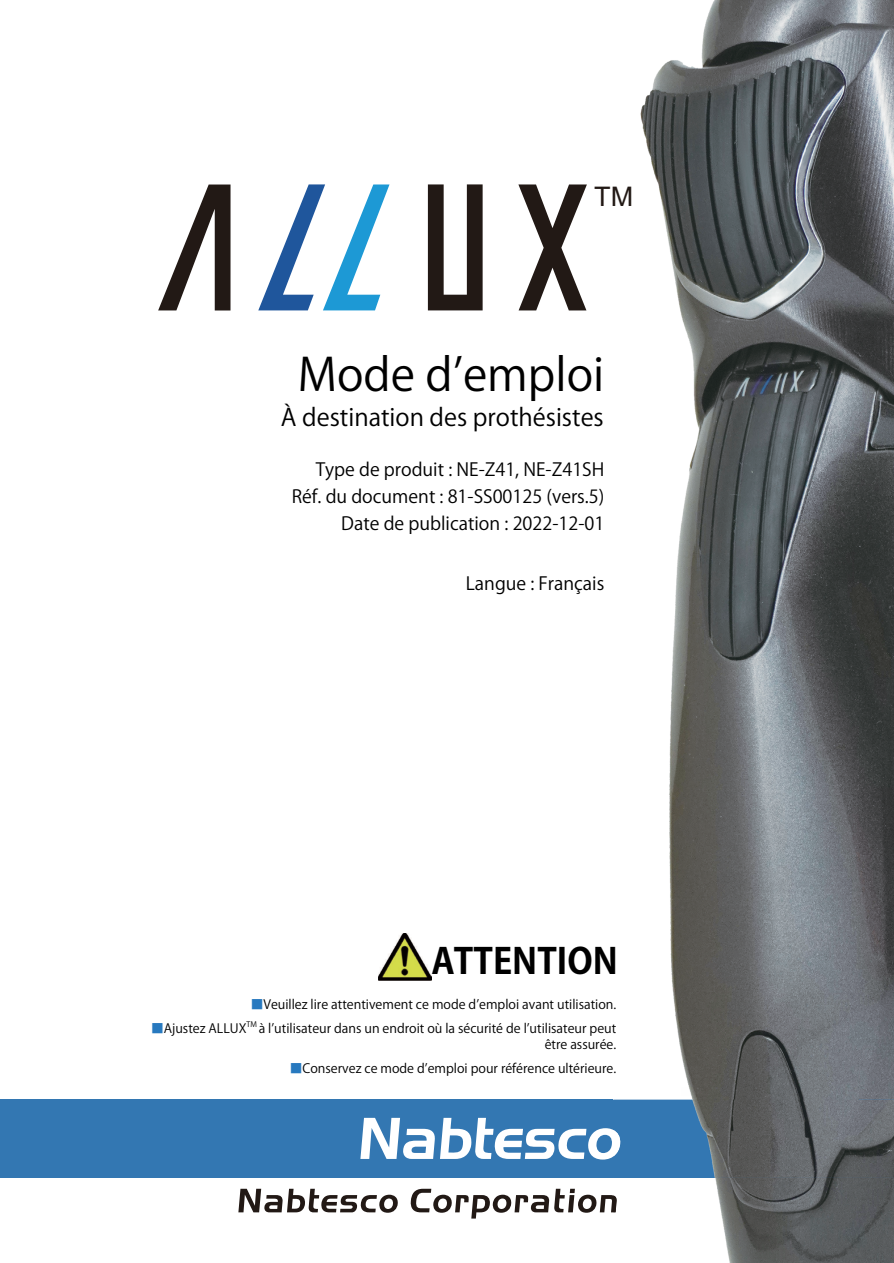
<style>
.page{position:relative;width:894px;height:1263px;background:#fff}
.page>*{position:absolute;margin:0;border:0;box-sizing:border-box;transform-origin:0 0}
.t1{font:45px "Koz Go Pr 6 N";color:#000}
.t2{font:700 35.25px "Koz Go Pr 6 N";color:#000}
.t3{font:27px "Arial";color:#221915}
.t4{font:24px "Koz Go Pr 6 N";color:#000}
.t5{font:18px/27px "Koz Go Pr 6 N";color:#000;text-align:right}
.t6{font:12.75px/15.3px "Koz Go Pr 6 N";color:#000;text-align:right}
.t7{font:7.5px "Koz Go Pr 6 N";color:#000}
.s1{color:#2779bf}
</style>
<div class="page">
<div style="left:0;top:1099px;width:893px;height:78px;background:#3377b2"></div>
<svg style="left:360px;top:1117px;width:253px;height:42px"></svg>
<svg style="left:238px;top:1188px;width:375px;height:30px"></svg>
<img style="left:378px;top:933px;width:53px;height:47px">
<svg style="left:158px;top:184px;width:72px;height:126px"></svg>
<svg style="left:258px;top:184px;width:131px;height:126px"></svg>
<svg style="left:428px;top:184px;width:54px;height:126px"></svg>
<svg style="left:518px;top:184px;width:68px;height:126px"></svg>
<img style="left:640px;top:0;width:217px;height:1099px">
<img style="left:857px;top:0;width:36px;height:1263px">
<img style="left:613px;top:1177px;width:244px;height:86px">
<img style="left:613px;top:1099px;width:280px;height:78px">
<img style="left:613px;top:1129px;width:7px;height:27px">
<img style="left:613px;top:1195px;width:3px;height:17px">
<h3 class="t3" style="left:594px;top:178px;width:40px">TM</h3>
<h1 class="t1" style="left:298px;top:349px;width:308px">Mode d’emploi</h1>
<h3 class="t4" style="left:281px;top:404px;width:324px">À destination des prothésistes</h3>
<h3 class="t5" style="left:292px;top:456px;width:314px">Type de produit : NE-Z41, NE-Z41SH<br>Réf. du document : 81-SS00125 (vers.5)<br>Date de publication : 2022-12-01</h3>
<h3 class="t5" style="left:465px;top:570px;width:140px">Langue : Français</h3>
<h2 class="t2" style="left:431px;top:941px;width:188px">ATTENTION</h2>
<p class="t6" style="left:251px;top:997px;width:367px"><span class="s1">■</span>Veuillez lire attentivement ce mode d’emploi avant utilisation.</p>
<p class="t6" style="left:151px;top:1021px;width:97px"><span class="s1">■</span>Ajustez ALLUX</p>
<p class="t7" style="left:246px;top:1020px;width:12px">TM</p>
<p class="t6" style="left:259px;top:1021px;width:359px">à l’utilisateur dans un endroit où la sécurité de l’utilisateur peut être assurée.</p>
<p class="t6" style="left:289px;top:1061px;width:328px"><span class="s1">■</span>Conservez ce mode d’emploi pour référence ultérieure.</p>
</div>
